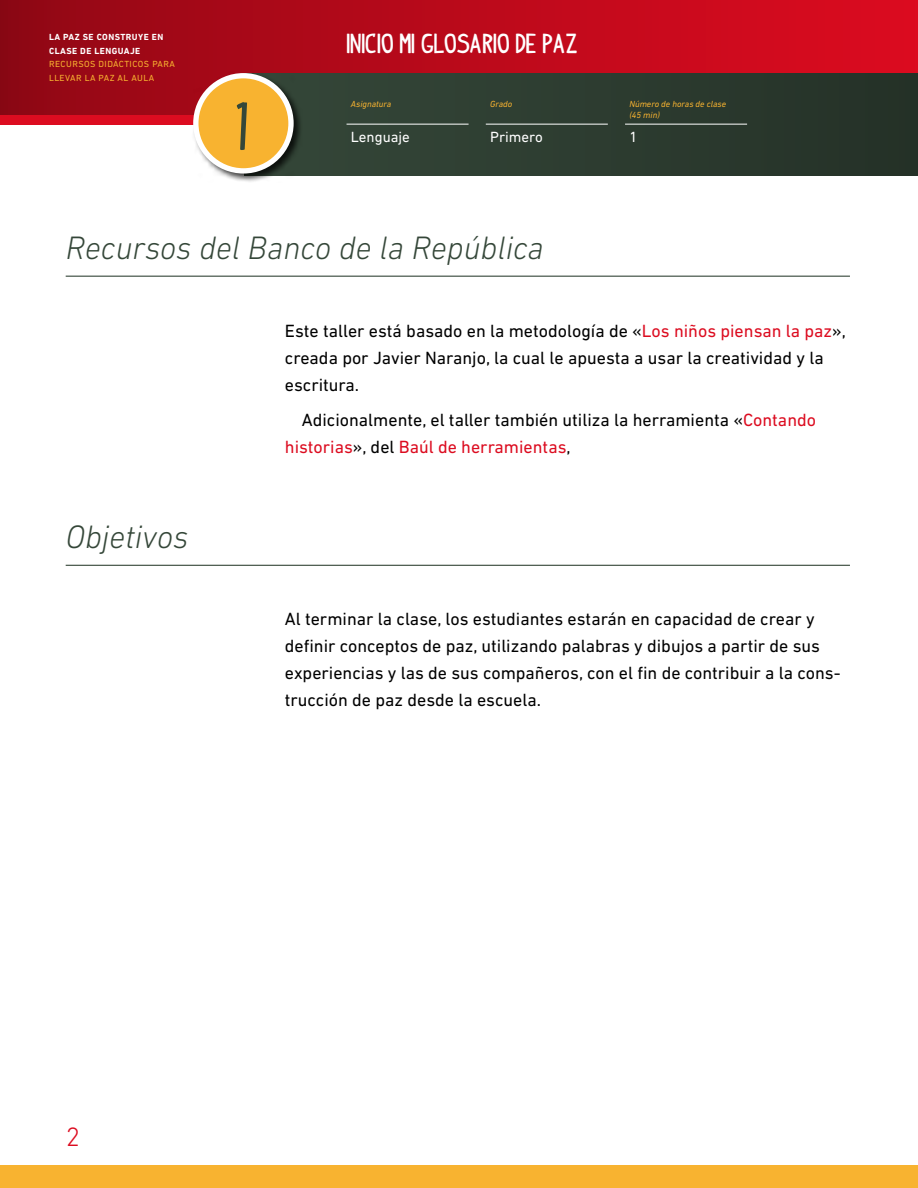
<style>
.page{position:relative;width:918px;height:1188px;background:#fff}
.page>*{position:absolute;margin:0;border:0;box-sizing:border-box;transform-origin:0 0}
.t1{font:700 51.9px "indypimp";color:#354739}
.t0{font:italic 300 33px "DIN Next LT Pro";color:#354739}
.t2{font:300 27px "DIN Next LT Pro";color:#dc0c20}
.t3{font:700 21.15px "indypimp";color:#fff}
.P1{font:18px/27px "DIN Next LT Pro";color:#000}
.P2{font:18px/27px "DIN Next LT Pro";color:#000}
.t4{font:15px "DIN Next LT Pro";color:#fff}
.t5{font:italic 9px/10.8px "DIN Next LT Pro";color:#f8b330}
.t6{font:9px/13.5px "DIN Next LT Pro";letter-spacing:.05em;color:#f8b330}
.t7{font:700 9px/13.5px "DIN Next LT Pro";letter-spacing:.05em;color:#fff}
.s1{color:#dc0c20}
</style>
<div class="page">
<div style="left:0;top:0;width:918px;height:115px;background:linear-gradient(to right,#920715,#de0b20)"></div>
<div style="left:0;top:1165px;width:918px;height:23px;background:#f8b330"></div>
<div style="left:243px;top:73px;width:675px;height:102px;background:#2d3c30"></div>
<hr style="left:347px;top:124px;width:122px;height:1px;background:#fff">
<hr style="left:486px;top:124px;width:122px;height:1px;background:#fff">
<hr style="left:625px;top:124px;width:122px;height:1px;background:#fff">
<div style="left:192px;top:71px;width:111px;height:112px;background:#000;opacity:.75"></div>
<div style="left:196px;top:76px;width:95px;height:95px;background:#f8b330;border-radius:50%"></div>
<div style="left:193px;top:73px;width:101px;height:101px;border:5px solid #fff;border-radius:50%"></div>
<hr style="left:66px;top:276px;width:784px;height:1px;background:#354739">
<hr style="left:66px;top:565px;width:784px;height:1px;background:#354739">
<p class="t7" style="left:49px;top:31px;width:116px">LA PAZ SE CONSTRUYE EN<br>CLASE DE LENGUAJE</p>
<p class="t6" style="left:49px;top:58px;width:127px">RECURSOS DIDÁCTICOS PARA<br>LLEVAR LA PAZ AL AULA</p>
<h1 class="t1" style="left:237px;top:102px;width:15px">1</h1>
<p class="t3" style="left:347px;top:34px;width:233px">INICIO MI GLOSARIO DE PAZ</p>
<p class="t5" style="left:351px;top:99px;width:42px">Asignatura</p>
<p class="t4" style="left:351px;top:128px;width:61px">Lenguaje</p>
<p class="t5" style="left:490px;top:99px;width:24px">Grado</p>
<p class="t4" style="left:490px;top:128px;width:54px">Primero</p>
<p class="t0" style="left:66px;top:228px;width:480px">Recursos del Banco de la República</p>
<p class="t5" style="left:629px;top:99px;width:98px">Número de horas de clase (45 min)</p>
<p class="t4" style="left:629px;top:128px;width:10px">1</p>
<p class="t0" style="left:66px;top:518px;width:124px">Objetivos</p>
<p class="P1" style="left:285px;top:317px;width:563px">Este taller está basado en la metodología de «<span class="s1">Los niños piensan la paz</span>», creada por Javier Naranjo, la cual le apuesta a usar la creatividad y la escritura.</p>
<p class="P2" style="left:285px;top:406px;width:533px;text-indent:17px">Adicionalmente, el taller también utiliza la herramienta «<span class="s1">Contando historias</span>», del <span class="s1">Baúl de herramientas</span>,</p>
<p class="P1" style="left:285px;top:605px;width:557px">Al terminar la clase, los estudiantes estarán en capacidad de crear y definir conceptos de paz, utilizando palabras y dibujos a partir de sus experiencias y las de sus compañeros, con el fin de contribuir a la cons&shy;trucción de paz desde la escuela.</p>
<h3 class="t2" style="left:66px;top:1121px;width:16px">2</h3>
</div>
